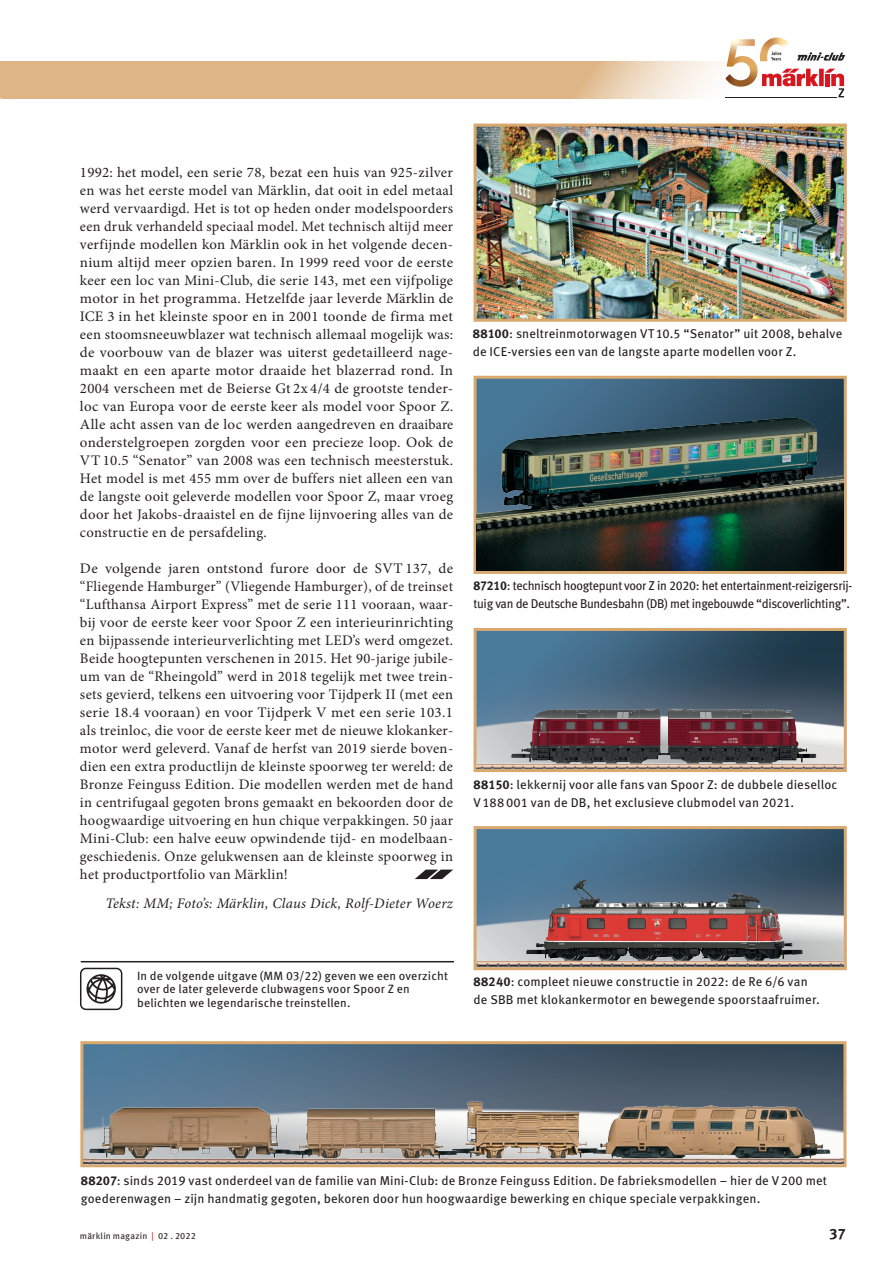
<style>
.page{position:relative;width:892px;height:1262px;background:#fff}
.page>*{position:absolute;margin:0;border:0;box-sizing:border-box;transform-origin:0 0}
.t1{font:700 15px "Meta OT";color:#231f20}
.t2{font:14.55px/18px "Minion Pro";letter-spacing:.02em;color:#231f20;text-align:justify}
.t3{font:italic 14.55px "Minion Pro";letter-spacing:.015em;color:#231f20}
.t4{font:12.75px/18px "Meta OT";letter-spacing:.005em;color:#231f20}
.t5{font:12.75px/18px "Meta OT";letter-spacing:-.025em;color:#231f20;scale:.96 1}
.t6{font:12px/13.5px "Meta OT";letter-spacing:.01em;color:#231f20}
.t7{font:9px "Meta OT";letter-spacing:.02em;color:#231f20}
.s1{font-weight:700}
.s2{color:#ee1d23}
</style>
<div class="page">
<svg style="left:0;top:61px;width:722px;height:37px;background:#e1bd93"></svg>
<img style="left:84px;top:1044px;width:758px;height:112px">
<div style="left:80px;top:1040px;width:766px;height:126px;border:3px solid #d8a86f"></div>
<img style="left:87px;top:1092px;width:756px;height:71px">
<svg style="left:83px;top:1156px;width:5px;height:7px"></svg>
<img style="left:477px;top:829px;width:365px;height:50px">
<div style="left:473px;top:825px;width:373px;height:144px;border:3px solid #d8a86f"></div>
<img style="left:477px;top:631px;width:365px;height:77px">
<div style="left:473px;top:627px;width:373px;height:144px;border:3px solid #d8a86f"></div>
<img style="left:477px;top:379px;width:365px;height:11px">
<div style="left:473px;top:375px;width:373px;height:198px;border:3px solid #d8a86f"></div>
<img style="left:477px;top:127px;width:365px;height:190px">
<div style="left:473px;top:123px;width:373px;height:198px;border:3px solid #d8a86f"></div>
<img style="left:476px;top:708px;width:367px;height:60px">
<img style="left:476px;top:879px;width:367px;height:87px">
<img style="left:476px;top:390px;width:367px;height:180px">
<svg style="left:416px;top:869px;width:37px;height:9px"></svg>
<svg style="left:86px;top:974px;width:30px;height:29px"></svg>
<div style="left:80px;top:967px;width:42px;height:42px;border:2px solid #231f20;border-radius:5px"></div>
<hr style="left:81px;top:960px;width:373px;height:2px;background:#231f20">
<hr style="left:724px;top:97px;width:111px;height:1px;background:#231f20">
<svg style="left:725px;top:37px;width:119px;height:60px"></svg>
<p class="t2" style="left:80px;top:163px;width:374px">1992: het model, een serie 78, bezat een huis van 925-zilver en was het eerste model van Märklin, dat ooit in edel metaal werd vervaardigd. Het is tot op heden onder modelspoorders een druk verhandeld speciaal model. Met technisch altijd meer verfijnde modellen kon Märklin ook in het volgende decen&shy;nium altijd meer opzien baren. In 1999 reed voor de eerste keer een loc van Mini-Club, die serie 143, met een vijfpolige motor in het programma. Hetzelfde jaar leverde Märklin de ICE 3 in het kleinste spoor en in 2001 toonde de firma met een stoomsneeuwblazer wat technisch allemaal mogelijk was: de voorbouw van de blazer was uiterst gedetailleerd nage&shy;maakt en een aparte motor draaide het blazerrad rond. In 2004 verscheen met de Beierse Gt 2x 4/4 de grootste tender&shy;loc van Europa voor de eerste keer als model voor Spoor Z.<br>Alle acht assen van de loc werden aangedreven en draaibare onderstelgroepen zorgden voor een precieze loop. Ook de VT 10.5 “Senator” van 2008 was een technisch meesterstuk.<br>Het model is met 455 mm over de buffers niet alleen een van de langste ooit geleverde modellen voor Spoor Z, maar vroeg door het Jakobs-draaistel en de fijne lijnvoering alles van de constructie en de persafdeling.</p>
<p class="t2" style="left:80px;top:559px;width:374px">De volgende jaren ontstond furore door de SVT 137, de “Fliegende Hamburger” (Vliegende Hamburger), of de treinset “Lufthansa Airport Express” met de serie 111 vooraan, waar&shy;bij voor de eerste keer voor Spoor Z een interieurinrichting en bijpassende interieurverlichting met LED’s werd omgezet.<br>Beide hoogtepunten verschenen in 2015. Het 90-jarige jubile&shy;um van de “Rheingold” werd in 2018 tegelijk met twee trein&shy;sets gevierd, telkens een uitvoering voor Tijdperk II (met een serie 18.4 vooraan) en voor Tijdperk V met een serie 103.1 als treinloc, die voor de eerste keer met de nieuwe klokanker&shy;motor werd geleverd. Vanaf de herfst van 2019 sierde boven&shy;dien een extra productlijn de kleinste spoorweg ter wereld: de Bronze Feinguss Edition. Die modellen werden met de hand in centrifugaal gegoten brons gemaakt en bekoorden door de hoogwaardige uitvoering en hun chique verpakkingen. 50 jaar Mini-Club: een halve eeuw opwindende tijd- en modelbaan&shy;geschiedenis. Onze gelukwensen aan de kleinste spoorweg in het productportfolio van Märklin!</p>
<p class="t3" style="left:105px;top:892px;width:349px">Tekst: MM; Foto’s: Märklin, Claus Dick, Rolf-Dieter Woerz</p>
<p class="t4" style="left:472px;top:324px;width:371px"><span class="s1">88100</span>: sneltreinmotorwagen VT10.5 “Senator” uit 2008, behalve de ICE-versies een van de langste aparte modellen voor Z.</p>
<p class="t5" style="left:473px;top:576px;width:396px"><span class="s1">87210</span>: technisch hoogtepunt voor Z in 2020: het entertainment-reizigersrij&shy;tuig van de Deutsche Bundesbahn (DB) met ingebouwde “discoverlichting”.</p>
<p class="t4" style="left:473px;top:775px;width:365px"><span class="s1">88150</span>: lekkernij voor alle fans van Spoor Z: de dubbele dieselloc<br>V188001 van de DB, het exclusieve clubmodel van 2021.</p>
<p class="t6" style="left:137px;top:968px;width:312px">In de volgende uitgave (MM 03/22) geven we een overzicht over de later geleverde clubwagens voor Spoor Z en belichten we legendarische treinstellen.</p>
<p class="t4" style="left:473px;top:972px;width:347px"><span class="s1">88240</span>: compleet nieuwe constructie in 2022: de Re 6/6 van de SBB met klokankermotor en bewegende spoorstaafruimer.</p>
<p class="t4" style="left:81px;top:1171px;width:747px"><span class="s1">88207</span>: sinds 2019 vast onderdeel van de familie van Mini-Club: de Bronze Feinguss Edition. De fabrieksmodellen – hier de V200 met goederenwagen – zijn handmatig gegoten, bekoren door hun hoogwaardige bewerking en chique speciale verpakkingen.</p>
<p class="t7" style="left:80px;top:1230px;width:117px">märklin magazin <span class="s2">|</span> 02 . 2022</p>
<p class="t1" style="left:828px;top:1224px;width:18px">37</p>
</div>
